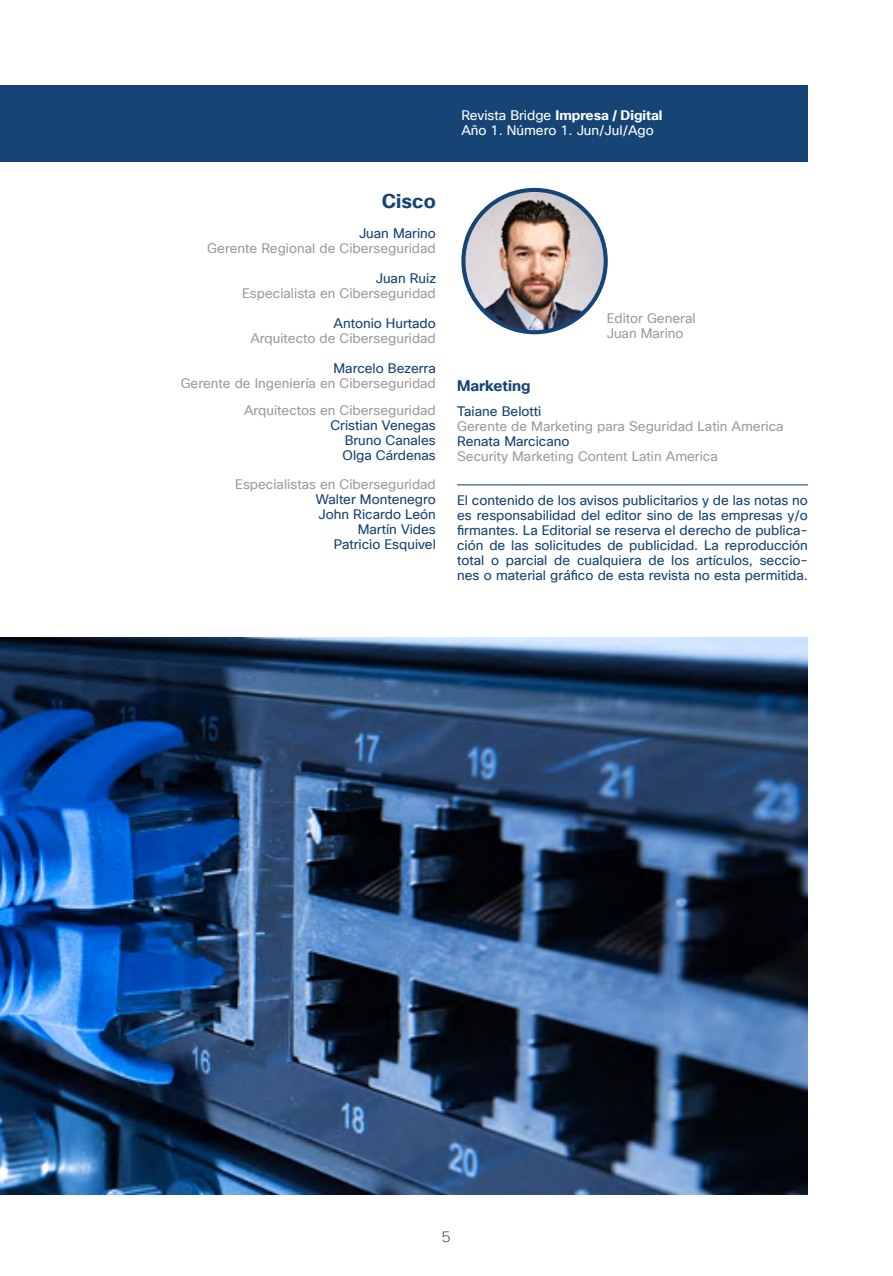
<style>
.page{position:relative;width:893px;height:1276px;background:#fff}
.page>*{position:absolute;margin:0;border:0;box-sizing:border-box;transform-origin:0 0}
.t1{font:700 19.5px "Cisco Sans TT";color:#154475}
.t2{font:700 15px "Cisco Sans TT";color:#154475}
.t3{font:100 15px "Cisco Sans TT";color:#000}
.t4{font:13.5px/15px "Cisco Sans TT";color:#154475;text-align:justify}
.t5{font:13.5px/15px "Cisco Sans TT";color:#9d9d9c}
.t6{font:13.5px/15px "Cisco Sans TT";color:#fff}
.s1{font-weight:700}
</style>
<div class="page">
<img style="left:0;top:638px;width:808px;height:556px">
<div style="left:0;top:85px;width:808px;height:76px;background:#154475"></div>
<img style="left:463px;top:190px;width:143px;height:142px;border-radius:71px">
<div style="left:461px;top:188px;width:147px;height:146px;border:4px solid #154475;border-radius:50%"></div>
<hr style="left:457px;top:484px;width:351px;height:1px;background:#154475">
<p class="t6" style="left:461px;top:109px;width:203px">Revista Bridge <span class="s1">Impresa / Digital<br></span>Año 1. Número 1. Jun/Jul/Ago</p>
<h1 class="t1" style="left:382px;top:188px;width:56px">Cisco</h1>
<p class="t4" style="left:359px;top:226px;width:78px">Juan Marino</p>
<p class="t5" style="left:207px;top:241px;width:230px">Gerente Regional de Ciberseguridad</p>
<p class="t4" style="left:376px;top:271px;width:62px">Juan Ruiz</p>
<p class="t5" style="left:242px;top:286px;width:195px">Especialista en Ciberseguridad</p>
<p class="t4" style="left:334px;top:316px;width:104px">Antonio Hurtado</p>
<p class="t5" style="left:250px;top:331px;width:187px">Arquitecto de Ciberseguridad</p>
<p class="t4" style="left:333px;top:361px;width:104px">Marcelo Bezerra</p>
<p class="t5" style="left:181px;top:370px;width:257px;line-height:27.5px;text-align:right">Gerente de Ingeniería en Ciberseguridad<br>Arquitectos en Ciberseguridad</p>
<p class="t4" style="left:343px;top:418px;width:95px;text-indent:-12px">Cristian Venegas Bruno Canales Olga Cárdenas</p>
<p class="t5" style="left:235px;top:477px;width:202px">Especialistas en Ciberseguridad</p>
<p class="t4" style="left:316px;top:492px;width:122px;text-align:right">Walter Montenegro<br>John Ricardo León<br>Martín Vides<br>Patricio Esquivel</p>
<p class="t2" style="left:457px;top:375px;width:75px">Marketing</p>
<p class="t5" style="left:607px;top:311px;width:90px">Editor General<br>Juan Marino</p>
<p class="t4" style="left:457px;top:404px;width:86px">Taiane Belotti</p>
<p class="t5" style="left:457px;top:419px;width:328px">Gerente de Marketing para Seguridad Latin America</p>
<p class="t4" style="left:457px;top:434px;width:114px">Renata Marcicano</p>
<p class="t5" style="left:457px;top:449px;width:262px">Security Marketing Content Latin America</p>
<p class="t4" style="left:457px;top:493px;width:352px">El contenido de los avisos publicitarios y de las notas no es responsabilidad del editor sino de las empresas y/o firmantes. La Editorial se reserva el derecho de publica&shy;ción de las solicitudes de publicidad. La reproducción total o parcial de cualquiera de los artículos, seccio&shy;nes o material gráfico de esta revista no esta permitida.</p>
<p class="t3" style="left:442px;top:1227px;width:10px">5</p>
</div>
